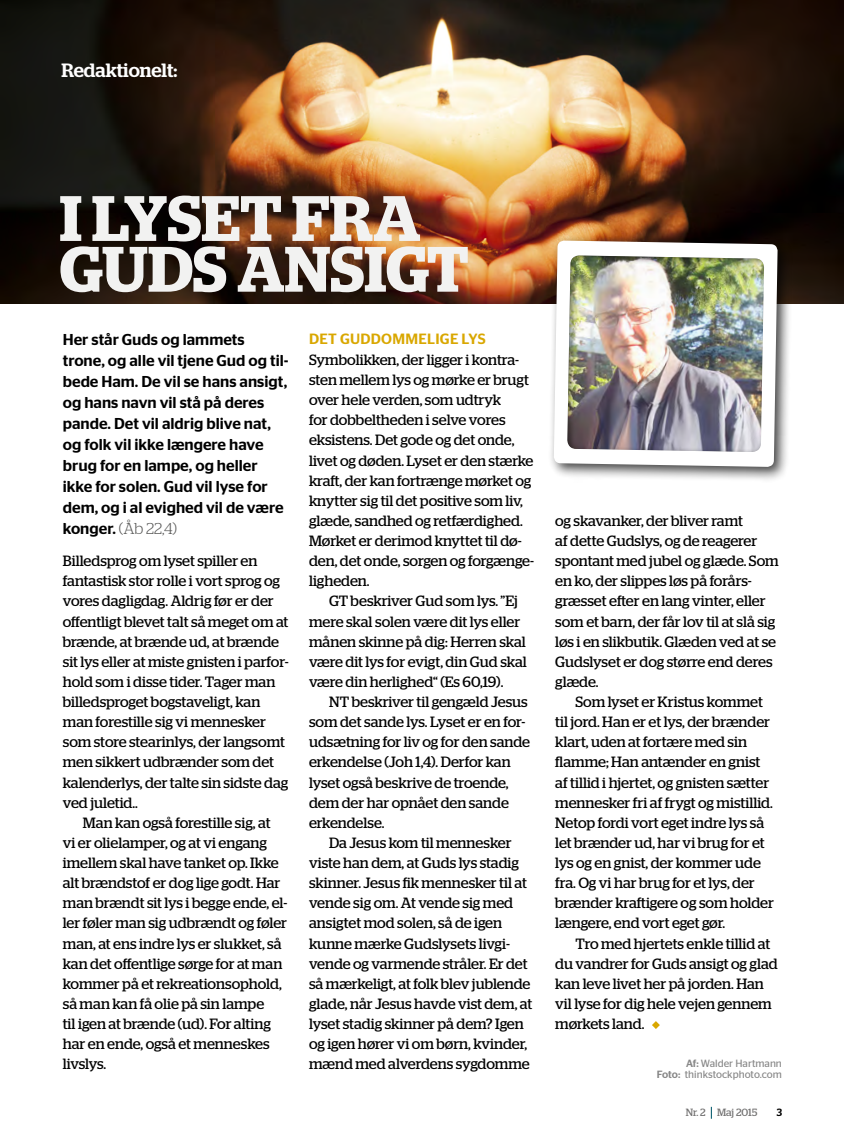
<style>
.page{position:relative;width:844px;height:1141px;background:#fff}
.page>*{position:absolute;margin:0;border:0;box-sizing:border-box;transform-origin:0 0}
.t1{font:600 64.05px/50.8px "Stag";letter-spacing:-.005em;color:#f2f2f1}
.t2{font:500 19.25px "Stag";color:#fff}
.t3{font:500 15.75px/21px "Stag Sans";color:#000}
.t4{font:300 15.75px "Stag";color:#575756}
.t5{font:14.88px/20.1px "Stag";color:#000}
.t6{font:500 14.88px "Stag Sans";letter-spacing:.02em;color:#d9a700}
.t7{font:10.5px/10.5px "Stag Sans";color:#878787;text-align:right}
.t8{font:10.5px "Stag";color:#706f6f}
.t9{font:500 10.5px "Stag";color:#000}
.s1{font-family:"Stag Sans";font-weight:500;color:#000}
.s2{font-weight:500}
</style>
<div class="page">
<svg style="left:710px;top:1107px;width:1px;height:12px"></svg>
<img style="left:0;top:0;width:843px;height:304px">
<svg style="left:652px;top:1021px;width:7px;height:8px"></svg>
<div style="left:548px;top:235px;width:245px;height:248px;background:#000;opacity:.75"></div>
<svg style="left:553px;top:240px;width:224px;height:227px"></svg>
<img style="left:549px;top:241px;width:229px;height:212px">
<p class="t2" style="left:62px;top:59px;width:117px">Redaktionelt:</p>
<h1 class="t1" style="left:60px;top:193px;width:410px">I LYSET FRA<br>GUDS ANSIGT</h1>
<p class="t3" style="left:63px;top:329px;width:227px">Her står Guds og lammets trone, og alle vil tjene Gud og til&shy;bede Ham. De vil se hans ansigt, og hans navn vil stå på deres pande. Det vil aldrig blive nat, og folk vil ikke længere have brug for en lampe, og heller ikke for solen. Gud vil lyse for dem, og i al evighed vil de være</p>
<p class="t4" style="left:63px;top:519px;width:116px"><span class="s1">konger.</span> (Åb 22,4)</p>
<p class="t5" style="left:63px;top:551px;width:227px">Billedsprog om lyset spiller en fantastisk stor rolle i vort sprog og vores dagligdag. Aldrig før er der offentligt blevet talt så meget om at brænde, at brænde ud, at brænde sit lys eller at miste gnisten i parfor&shy;hold som i disse tider. Tager man billedsproget bogstaveligt, kan man forestille sig vi mennesker som store stearinlys, der langsomt men sikkert udbrænder som det kalenderlys, der talte sin sidste dag ved juletid..</p>
<p class="t5" style="left:63px;top:812px;width:226px;text-indent:20px">Man kan også forestille sig, at<br>vi er olielamper, og at vi engang imellem skal have tanket op. Ikke alt brændstof er dog lige godt. Har man brændt sit lys i begge ende, el&shy;ler føler man sig udbrændt og føler man, at ens indre lys er slukket, så kan det offentlige sørge for at man kommer på et rekreationsophold, så man kan få olie på sin lampe<br>til igen at brænde (ud). For alting har en ende, også et menneskes livslys.</p>
<p class="t6" style="left:309px;top:331px;width:178px">DET GUDDOMMELIGE LYS</p>
<p class="t5" style="left:309px;top:349px;width:226px">Symbolikken, der ligger i kontra&shy;sten mellem lys og mørke er brugt over hele verden, som udtryk<br>for dobbeltheden i selve vores eksistens. Det gode og det onde, livet og døden. Lyset er den stærke kraft, der kan fortrænge mørket og knytter sig til det positive som liv, glæde, sandhed og retfærdighed.<br>Mørket er derimod knyttet til dø&shy;den, det onde, sorgen og forgænge&shy;ligheden.</p>
<p class="t5" style="left:309px;top:591px;width:219px;text-indent:20px">GT beskriver Gud som lys. ”Ej mere skal solen være dit lys eller månen skinne på dig: Herren skal være dit lys for evigt, din Gud skal være din herlighed“ (Es 60,19).</p>
<p class="t5" style="left:309px;top:692px;width:222px;text-indent:20px">NT beskriver til gengæld Jesus som det sande lys. Lyset er en for&shy;udsætning for liv og for den sande erkendelse (Joh 1,4). Derfor kan lyset også beskrive de troende, dem der har opnået den sande erkendelse.</p>
<p class="t5" style="left:309px;top:832px;width:225px;text-indent:20px">Da Jesus kom til mennesker viste han dem, at Guds lys stadig skinner. Jesus fik mennesker til at vende sig om. At vende sig med ansigtet mod solen, så de igen kunne mærke Gudslysets livgi&shy;vende og varmende stråler. Er det så mærkeligt, at folk blev jublende glade, når Jesus havde vist dem, at lyset stadig skinner på dem? Igen og igen hører vi om børn, kvinder, mænd med alverdens sygdomme</p>
<p class="t5" style="left:555px;top:510px;width:225px">og skavanker, der bliver ramt<br>af dette Gudslys, og de reagerer spontant med jubel og glæde. Som en ko, der slippes løs på forårs&shy;græsset efter en lang vinter, eller som et barn, der får lov til at slå sig løs i en slikbutik. Glæden ved at se<br>Gudslyset er dog større end deres glæde.</p>
<p class="t5" style="left:555px;top:692px;width:220px;text-indent:20px">Som lyset er Kristus kommet til jord. Han er et lys, der brænder klart, uden at fortære med sin flamme; Han antænder en gnist af tillid i hjertet, og gnisten sætter mennesker fri af frygt og mistillid.<br>Netop fordi vort eget indre lys så let brænder ud, har vi brug for et lys og en gnist, der kommer ude fra. Og vi har brug for et lys, der brænder kraftigere og som holder længere, end vort eget gør.</p>
<p class="t5" style="left:555px;top:933px;width:224px;text-indent:20px">Tro med hjertets enkle tillid at du vandrer for Guds ansigt og glad kan leve livet her på jorden. Han vil lyse for dig hele vejen gennem mørkets land.</p>
<p class="t7" style="left:656px;top:1058px;width:127px"><span class="s2">Af:</span> Walder Hartmann<br><span class="s2">Foto:</span> thinkstockphoto.com</p>
<p class="t8" style="left:685px;top:1106px;width:73px">Nr. 2 Maj 2015</p>
<p class="t9" style="left:776px;top:1106px;width:7px">3</p>
</div>
